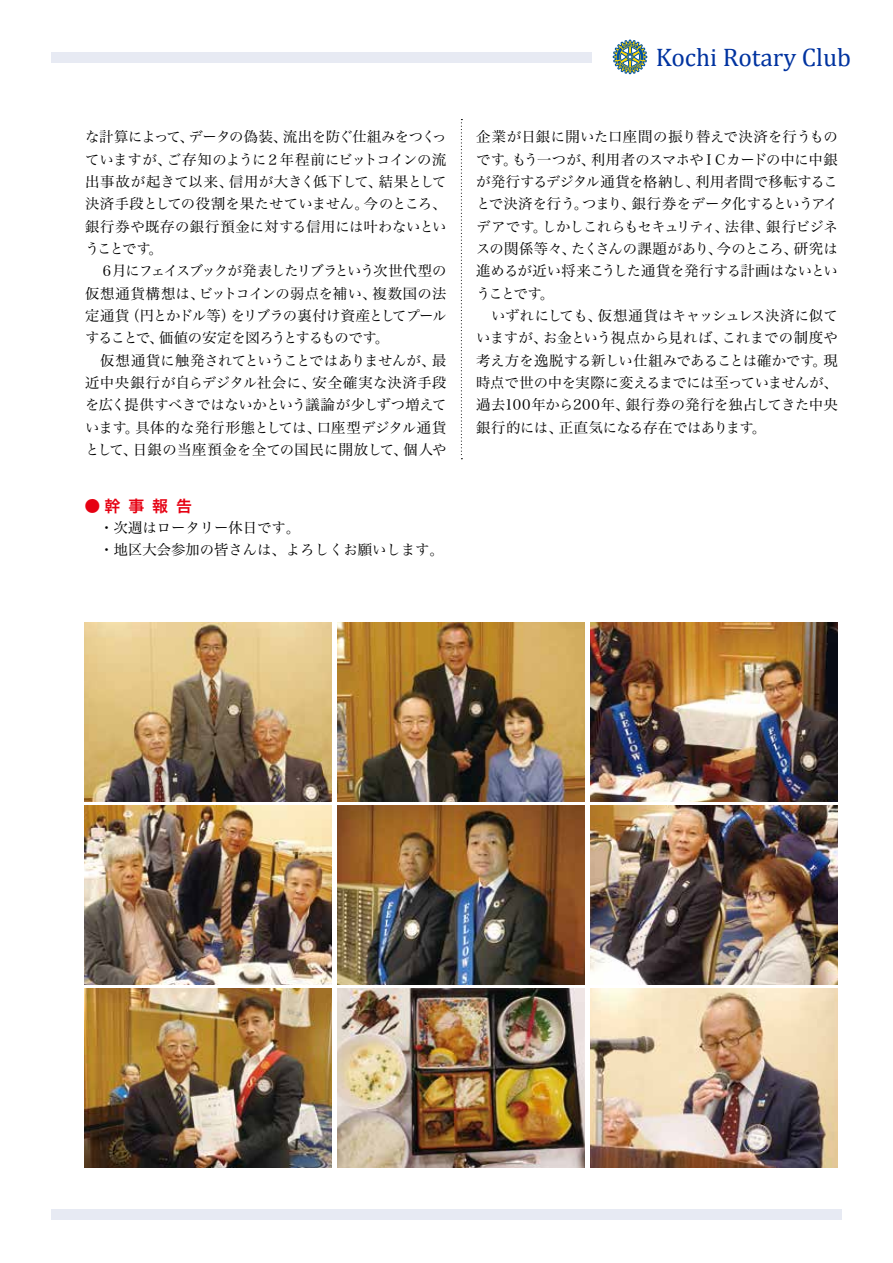
<style>
.page{position:relative;width:893px;height:1263px;background:#fff}
.page>*{position:absolute;margin:0;border:0;box-sizing:border-box;transform-origin:0 0}
.t1{font:25.5px "Cambria";color:#0033a0}
.t2{font:15.9px "Hira Kaku Pro W6";color:#e60012}
.t3{font:14.4px/22.4px "Hira Min Pro W3";letter-spacing:-.01em;color:#000}
</style>
<div class="page">
<div style="left:51px;top:1209px;width:791px;height:10px;background:#e7eaf3"></div>
<div style="left:51px;top:52px;width:540px;height:11px;background:#e7eaf3"></div>
<svg style="left:613px;top:39px;width:35px;height:36px"></svg>
<svg style="left:461px;top:119px;width:1px;height:340px"></svg>
<img style="left:590px;top:623px;width:247px;height:178px">
<img style="left:590px;top:806px;width:247px;height:178px">
<img style="left:590px;top:989px;width:247px;height:178px">
<img style="left:85px;top:623px;width:246px;height:178px">
<img style="left:85px;top:806px;width:246px;height:178px">
<img style="left:85px;top:989px;width:246px;height:178px">
<img style="left:338px;top:623px;width:246px;height:178px">
<img style="left:338px;top:806px;width:246px;height:178px">
<img style="left:338px;top:989px;width:246px;height:178px">
<h1 class="t1" style="left:656px;top:42px;width:197px">Kochi Rotary Club</h1>
<p class="t3" style="left:85px;top:124px;width:363px">な計算によって、データの偽装、流出を防ぐ仕組みをつくっていますが、ご存知のように２年程前にビットコインの流出事故が起きて以来、信用が大きく低下して、結果として決済手段としての役割を果たせていません。今のところ、銀行券や既存の銀行預金に対する信用には叶わないということです。<br>　６月にフェイスブックが発表したリブラという次世代型の仮想通貨構想は、ビットコインの弱点を補い、複数国の法定通貨（円とかドル等）をリブラの裏付け資産としてプールすることで、価値の安定を図ろうとするものです。<br>　仮想通貨に触発されてということではありませんが、最近中央銀行が自らデジタル社会に、安全確実な決済手段を広く提供すべきではないかという議論が少しずつ増えています。具体的な発行形態としては、口座型デジタル通貨として、日銀の当座預金を全ての国民に開放して、個人や</p>
<p class="t3" style="left:476px;top:125px;width:363px">企業が日銀に開いた口座間の振り替えで決済を行うものです。もう一つが、利用者のスマホやＩＣカードの中に中銀が発行するデジタル通貨を格納し、利用者間で移転することで決済を行う。つまり、銀行券をデータ化するというアイデアです。しかしこれらもセキュリティ、法律、銀行ビジネスの関係等々、たくさんの課題があり、今のところ、研究は進めるが近い将来こうした通貨を発行する計画はないということです。<br>　いずれにしても、仮想通貨はキャッシュレス決済に似ていますが、お金という視点から見れば、これまでの制度や考え方を逸脱する新しい仕組みであることは確かです。現時点で世の中を実際に変えるまでには至っていませんが、過去100年から200年、銀行券の発行を独占してきた中央銀行的には、正直気になる存在ではあります。</p>
<p class="t2" style="left:85px;top:491px;width:109px">●幹事報告</p>
<p class="t3" style="left:99px;top:515px;width:346px">・次週はロータリー休日です。<br>・地区大会参加の皆さんは、よろしくお願いします。</p>
</div>
